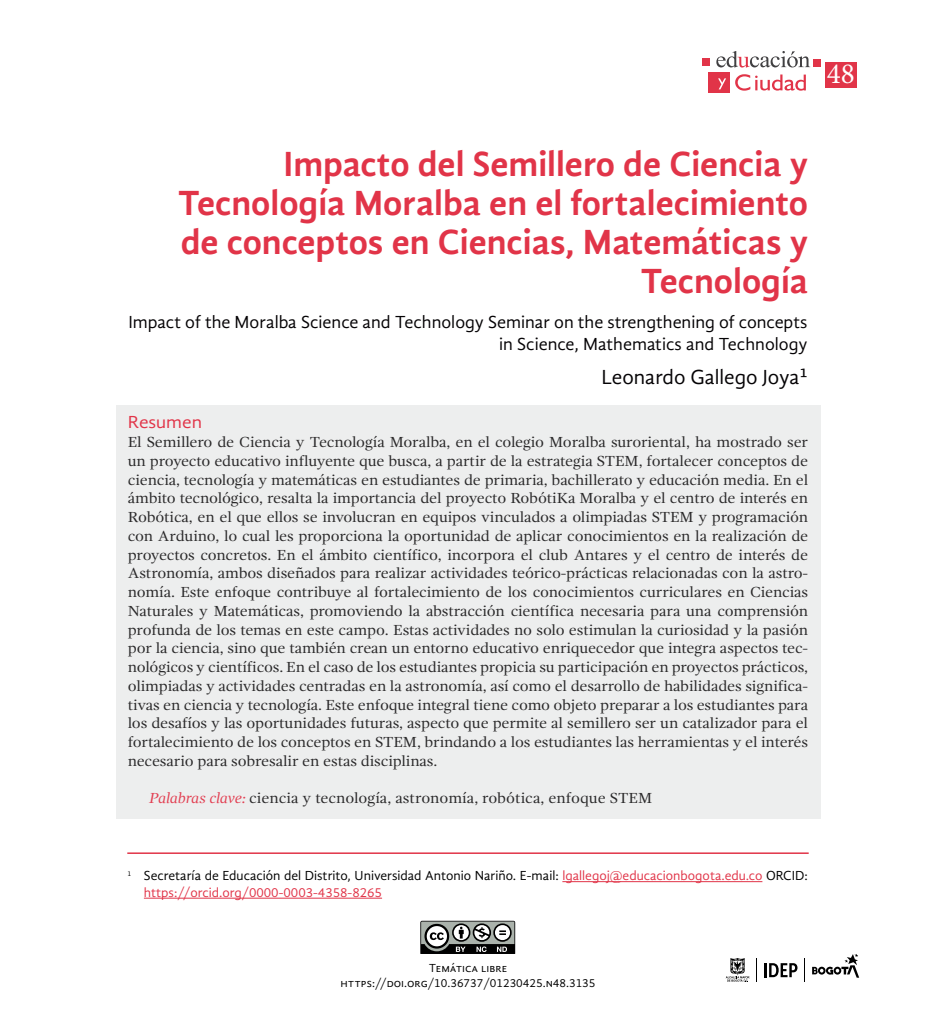
<style>
.page{position:relative;width:936px;height:1021px;background:#fff}
.page>*{position:absolute;margin:0;border:0;box-sizing:border-box;transform-origin:0 0}
.t1{font:700 36px/39px "Gandhi Sans";color:#e13448;text-align:right}
.t2{font:29.25px "Minion Pro";color:#fff}
.t3{font:21px "Gandhi Sans";color:#050305}
.t4{font:18px/21.6px "Gandhi Sans";color:#050305;text-align:right}
.t5{font:18px "Gandhi Sans";color:#e13448;scale:1.06 1}
.t6{font:15px/18.8px "Gandhi Serif";letter-spacing:-.01em;color:#292829;text-align:justify;scale:1.06 1}
.t7{font:13.5px/16.5px "Gandhi Sans";color:#000}
.t8{font:12px/14.5px "Gandhi Sans";color:#000;text-align:center}
.s1{font-style:italic;color:#e23e51}
.s2{color:#e13448}
</style>
<div class="page">
<svg style="left:420px;top:920px;width:95px;height:33px"></svg>
<div style="left:708px;top:72px;width:22px;height:21px;background:#e13448"></div>
<svg style="left:716px;top:51px;width:94px;height:16px"></svg>
<svg style="left:718px;top:78px;width:8px;height:11px"></svg>
<svg style="left:735px;top:74px;width:70px;height:17px"></svg>
<div style="left:702px;top:59px;width:8px;height:7px;background:#e13448"></div>
<div style="left:813px;top:59px;width:8px;height:8px;background:#e13448"></div>
<div style="left:824px;top:62px;width:32px;height:25px;background:#e13448"></div>
<svg style="left:812px;top:954px;width:47px;height:23px"></svg>
<svg style="left:804px;top:958px;width:1px;height:23px"></svg>
<svg style="left:756px;top:958px;width:1px;height:23px"></svg>
<svg style="left:764px;top:963px;width:33px;height:14px"></svg>
<svg style="left:725px;top:958px;width:24px;height:24px"></svg>
<div style="left:116px;top:405px;width:704px;height:414px;background:#edeeee"></div>
<hr style="left:127px;top:852px;width:681px;height:2px;background:#e13448">
<hr style="left:562px;top:881px;width:200px;height:1px;background:#e13448">
<hr style="left:144px;top:897px;width:238px;height:1px;background:#e13448">
<h2 class="t2" style="left:826px;top:54px;width:30px">48</h2>
<h1 class="t1" style="left:177px;top:145px;width:632px">Impacto del Semillero de Ciencia y<br>Tecnología Moralba en el fortalecimiento de conceptos en Ciencias, Matemáticas y<br>Tecnología</h1>
<p class="t4" style="left:128px;top:311px;width:680px">Impact of the Moralba Science and Technology Seminar on the strengthening of concepts in Science, Mathematics and Technology</p>
<h3 class="t3" style="left:601px;top:364px;width:208px">Leonardo Gallego Joya¹</h3>
<p class="t5" style="left:128px;top:412px;width:72px">Resumen</p>
<p class="t6" style="left:128px;top:432px;width:643px">El Semillero de Ciencia y Tecnología Moralba, en el colegio Moralba suroriental, ha mostrado ser un proyecto educativo influyente que busca, a partir de la estrategia STEM, fortalecer conceptos de ciencia, tecnología y matemáticas en estudiantes de primaria, bachillerato y educación media. En el ámbito tecnológico, resalta la importancia del proyecto RobótiKa Moralba y el centro de interés en Robótica, en el que ellos se involucran en equipos vinculados a olimpiadas STEM y programación con Arduino, lo cual les proporciona la oportunidad de aplicar conocimientos en la realización de proyectos concretos. En el ámbito científico, incorpora el club Antares y el centro de interés de Astronomía, ambos diseñados para realizar actividades teórico-prácticas relacionadas con la astro&shy;nomía. Este enfoque contribuye al fortalecimiento de los conocimientos curriculares en Ciencias Naturales y Matemáticas, promoviendo la abstracción científica necesaria para una comprensión profunda de los temas en este campo. Estas actividades no solo estimulan la curiosidad y la pasión por la ciencia, sino que también crean un entorno educativo enriquecedor que integra aspectos tec&shy;nológicos y científicos. En el caso de los estudiantes propicia su participación en proyectos prácticos, olimpiadas y actividades centradas en la astronomía, así como el desarrollo de habilidades significa&shy;tivas en ciencia y tecnología. Este enfoque integral tiene como objeto preparar a los estudiantes para los desafíos y las oportunidades futuras, aspecto que permite al semillero ser un catalizador para el fortalecimiento de los conceptos en STEM, brindando a los estudiantes las herramientas y el interés necesario para sobresalir en estas disciplinas.</p>
<p class="t6" style="left:149px;top:789px;width:476px"><span class="s1">Palabras clave:</span> ciencia y tecnología, astronomía, robótica, enfoque STEM</p>
<p class="t7" style="left:144px;top:867px;width:665px;text-indent:-16px"><sup>1</sup> Secretaría de Educación del Distrito, Universidad Antonio Nariño. E-mail: <span class="s2">lgallegoj@educacionbogota.edu.co</span> ORCID: <span class="s2">https://orcid.org/0000-0003-4358-8265</span></p>
<p class="t8" style="left:340px;top:960px;width:256px">Temática libre https://doi.org/10.36737/01230425.n48.3135</p>
</div>
